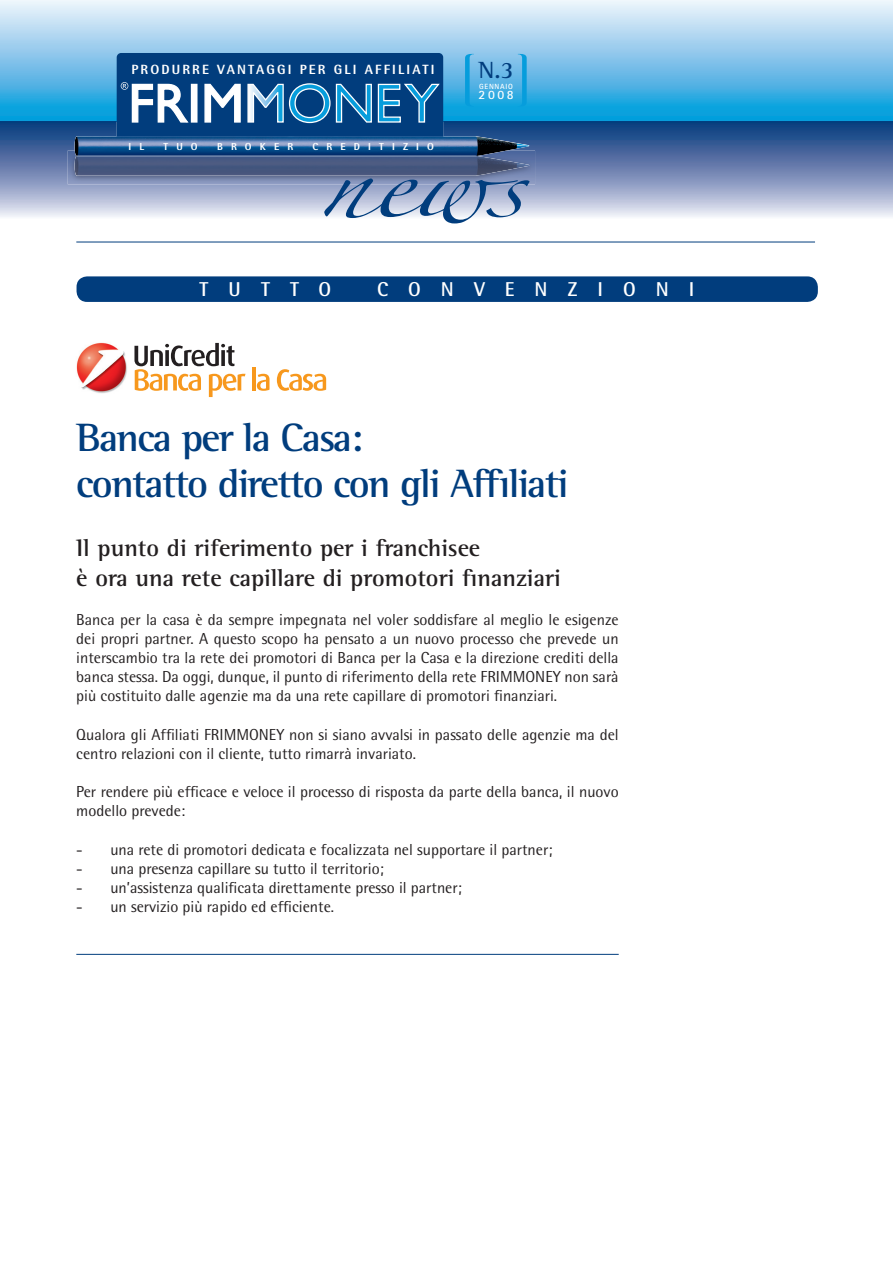
<style>
.page{position:relative;width:893px;height:1263px;background:#fff}
.page>*{position:absolute;margin:0;border:0;box-sizing:border-box;transform-origin:0 0}
.t1{font:65.85px "Zapfino";color:#013d7d;scale:1.25 1}
.t2{font:700 40.5px/46.5px "Rotis Semi Serif";letter-spacing:-.04em;color:#013d7d}
.t3{font:700 24.45px/30px "Rotis Semi Serif";color:#231f20}
.t4{font:700 24px "Rotis Semi Serif";color:#013d7d}
.t5{font:700 20.1px "Rotis Semi Sans";letter-spacing:1em;color:#fff}
.t6{font:15.9px/19.2px "Rotis Semi Sans";color:#231f20}
.t7{font:800 13.35px "Rotis Semi Sans";letter-spacing:.16em;color:#fff}
.t8{font:700 12.75px "Rotis Sans Serif";color:#fff}
.t9{font:800 10.2px "Rotis Semi Sans";letter-spacing:.8em;color:#fff}
.t10{font:700 7.5px "Rotis Sans Serif";letter-spacing:.1em;color:#fff}
</style>
<div class="page">
<svg style="left:0;top:0;width:893px;height:121px;background:#8acaec"></svg>
<svg style="left:0;top:121px;width:893px;height:96px;background:#8296bc"></svg>
<hr style="left:76px;top:242px;width:739px;height:1px;background:#013d7d">
<div style="left:117px;top:53px;width:326px;height:100px;background:#013d7d;border-radius:4px"></div>
<div style="left:191px;top:84px;width:6px;height:38px;background:#fff"></div>
<div style="left:191px;top:84px;width:7px;height:39px;border:1px solid #fff"></div>
<svg style="left:204px;top:83px;width:37px;height:40px"></svg>
<svg style="left:247px;top:83px;width:193px;height:41px"></svg>
<svg style="left:121px;top:82px;width:68px;height:41px"></svg>
<img style="left:68px;top:151px;width:467px;height:33px">
<img style="left:75px;top:136px;width:455px;height:40px">
<img style="left:76px;top:156px;width:401px;height:1px">
<hr style="left:76px;top:954px;width:543px;height:1px;background:#013d7d">
<div style="left:77px;top:276px;width:741px;height:26px;background:#013d7d;border-radius:11px"></div>
<svg style="left:465px;top:54px;width:9px;height:53px"></svg>
<svg style="left:518px;top:54px;width:9px;height:53px"></svg>
<img style="left:76px;top:342px;width:51px;height:51px">
<hr style="left:252px;top:367px;width:4px;height:23px;background:#f7981d">
<svg style="left:257px;top:374px;width:12px;height:17px"></svg>
<svg style="left:277px;top:369px;width:49px;height:22px"></svg>
<svg style="left:134px;top:343px;width:111px;height:54px"></svg>
<p class="t7" style="left:131px;top:64px;width:304px">PRODURRE VANTAGGI PER GLI AFFILIATI</p>
<h3 class="t4" style="left:478px;top:62px;width:37px">N.3</h3>
<p class="t10" style="left:479px;top:84px;width:35px">GENNAIO</p>
<p class="t8" style="left:479px;top:90px;width:37px">2008</p>
<p class="t9" style="left:129px;top:143px;width:17px">I L</p>
<p class="t9" style="left:164px;top:143px;width:36px">TUO</p>
<p class="t9" style="left:217px;top:143px;width:78px">BROKER</p>
<p class="t9" style="left:313px;top:143px;width:123px">CREDITIZIO</p>
<h1 class="t1" style="left:319px;top:155px;width:166px">news</h1>
<p class="t5" style="left:200px;top:282px;width:133px">TUTTO</p>
<p class="t5" style="left:377px;top:282px;width:319px">CONVENZIONI</p>
<h2 class="t2" style="left:76px;top:417px;width:494px">Banca per la Casa:<br>contatto diretto con gli Affiliati</h2>
<h3 class="t3" style="left:76px;top:535px;width:486px">Il punto di riferimento per i franchisee<br>è ora una rete capillare di promotori finanziari</h3>
<p class="t6" style="left:76px;top:611px;width:544px;text-align:justify">Banca per la casa è da sempre impegnata nel voler soddisfare al meglio le esigenze dei propri partner. A questo scopo ha pensato a un nuovo processo che prevede un interscambio tra la rete dei promotori di Banca per la Casa e la direzione crediti della banca stessa. Da oggi, dunque, il punto di riferimento della rete FRIMMONEY non sarà più costituito dalle agenzie ma da una rete capillare di promotori finanziari.</p>
<p class="t6" style="left:76px;top:726px;width:544px">Qualora gli Affiliati FRIMMONEY non si siano avvalsi in passato delle agenzie ma del centro relazioni con il cliente, tutto rimarrà invariato.</p>
<p class="t6" style="left:76px;top:784px;width:544px">Per rendere più efficace e veloce il processo di risposta da parte della banca, il nuovo modello prevede:</p>
<p class="t6" style="left:76px;top:841px;width:478px">- una rete di promotori dedicata e focalizzata nel supportare il partner;</p>
<p class="t6" style="left:76px;top:860px;width:309px">- una presenza capillare su tutto il territorio;</p>
<p class="t6" style="left:76px;top:879px;width:387px">- un’assistenza qualificata direttamente presso il partner;</p>
<p class="t6" style="left:76px;top:899px;width:259px">- un servizio più rapido ed efficiente.</p>
</div>
